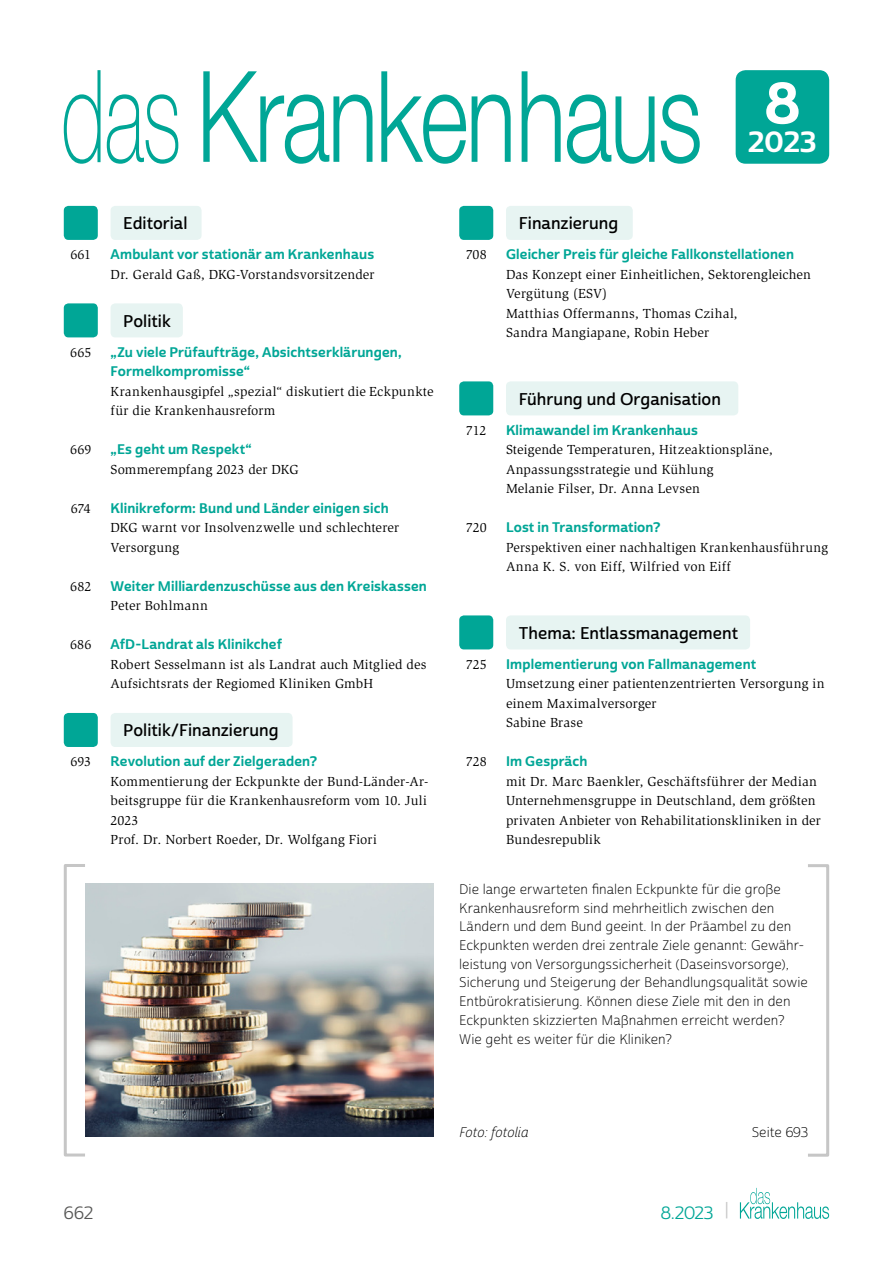
<style>
.page{position:relative;width:893px;height:1263px;background:#fff}
.page>*{position:absolute;margin:0;border:0;box-sizing:border-box;transform-origin:0 0}
.t1{font:56.55px "Cabrito Sans Nor Bol";color:#fff}
.t2{font:28.35px "Cabrito Sans Nor Bol";color:#fff}
.t3{font:17.25px "Cabrito Sans Nor Reg";color:#00a696}
.t4{font:17.25px "Cabrito Sans Nor Reg";color:#575756}
.t5{font:16.5px "Cabrito Sans Nor Dem";color:#000}
.t6{font:13.5px/19.5px "Slimbach Std";letter-spacing:.015em;color:#000}
.t7{font:13.5px/18.8px "Cabrito Sans Nor Lig";color:#000}
.t8{font:13.5px/19.5px "Cabrito Sans Nor Bol";letter-spacing:.01em;color:#00a696}
.t9{font:13.5px "Cabrito Sans Nor Lig It";color:#000}
.s1{font-size:18.9px;color:#c6c6c6}
</style>
<div class="page">
<svg style="left:740px;top:1188px;width:89px;height:31px"></svg>
<svg style="left:203px;top:71px;width:169px;height:93px"></svg>
<svg style="left:381px;top:71px;width:85px;height:93px"></svg>
<svg style="left:472px;top:95px;width:39px;height:67px"></svg>
<svg style="left:522px;top:71px;width:39px;height:91px"></svg>
<svg style="left:567px;top:95px;width:87px;height:69px"></svg>
<svg style="left:661px;top:95px;width:39px;height:69px"></svg>
<svg style="left:64px;top:70px;width:37px;height:94px"></svg>
<svg style="left:107px;top:94px;width:71px;height:70px"></svg>
<div style="left:736px;top:70px;width:93px;height:94px;background:#00a696;border-radius:10px"></div>
<div style="left:64px;top:864px;width:23px;height:292px;border:3px solid #c6c6c6"></div>
<div style="left:806px;top:864px;width:23px;height:293px;border:3px solid #c6c6c6"></div>
<div style="left:506px;top:206px;width:127px;height:34px;background:#e7f4f2;border-radius:5px"></div>
<div style="left:459px;top:206px;width:34px;height:34px;background:#00a696;border-radius:5px"></div>
<div style="left:506px;top:381px;width:232px;height:34px;background:#e7f4f2;border-radius:5px"></div>
<div style="left:459px;top:381px;width:34px;height:34px;background:#00a696;border-radius:5px"></div>
<div style="left:506px;top:615px;width:244px;height:34px;background:#e7f4f2;border-radius:5px"></div>
<div style="left:459px;top:615px;width:34px;height:34px;background:#00a696;border-radius:5px"></div>
<img style="left:85px;top:883px;width:349px;height:254px">
<div style="left:111px;top:206px;width:91px;height:34px;background:#e7f4f2;border-radius:5px"></div>
<div style="left:64px;top:206px;width:34px;height:34px;background:#00a696;border-radius:5px"></div>
<div style="left:111px;top:303px;width:72px;height:34px;background:#e7f4f2;border-radius:5px"></div>
<div style="left:64px;top:303px;width:34px;height:34px;background:#00a696;border-radius:5px"></div>
<div style="left:111px;top:713px;width:182px;height:34px;background:#e7f4f2;border-radius:5px"></div>
<div style="left:64px;top:713px;width:34px;height:34px;background:#00a696;border-radius:5px"></div>
<p class="t5" style="left:123px;top:213px;width:66px">Editorial</p>
<p class="t6" style="left:70px;top:245px;width:22px">661</p>
<p class="t8" style="left:111px;top:245px;width:265px">Ambulant vor stationär am Krankenhaus</p>
<p class="t6" style="left:111px;top:265px;width:266px">Dr. Gerald Gaß, DKG-Vorstandsvorsitzender</p>
<p class="t5" style="left:123px;top:311px;width:49px">Politik</p>
<p class="t6" style="left:70px;top:343px;width:23px">665</p>
<p class="t8" style="left:111px;top:343px;width:293px">„Zu viele Prüfaufträge, Absichtserklärungen,<br>Formelkompromisse“</p>
<p class="t6" style="left:111px;top:382px;width:325px">Krankenhausgipfel „spezial“ diskutiert die Eckpunkte für die Krankenhausreform</p>
<p class="t6" style="left:70px;top:440px;width:23px">669</p>
<p class="t8" style="left:111px;top:440px;width:143px">„Es geht um Respekt“</p>
<p class="t6" style="left:111px;top:460px;width:190px">Sommerempfang 2023 der DKG</p>
<p class="t6" style="left:71px;top:499px;width:21px">674</p>
<p class="t8" style="left:111px;top:499px;width:280px">Klinikreform: Bund und Länder einigen sich</p>
<p class="t6" style="left:111px;top:518px;width:290px">DKG warnt vor Insolvenzwelle und schlechterer<br>Versorgung</p>
<p class="t6" style="left:70px;top:577px;width:23px">682</p>
<p class="t8" style="left:111px;top:577px;width:318px">Weiter Milliardenzuschüsse aus den Kreiskassen</p>
<p class="t6" style="left:111px;top:596px;width:99px">Peter Bohlmann</p>
<p class="t6" style="left:70px;top:635px;width:23px">686</p>
<p class="t8" style="left:111px;top:635px;width:173px">AfD-Landrat als Klinikchef</p>
<p class="t6" style="left:111px;top:655px;width:317px">Robert Sesselmann ist als Landrat auch Mitglied des<br>Aufsichtsrats der Regiomed Kliniken GmbH</p>
<p class="t5" style="left:123px;top:720px;width:157px">Politik/Finanzierung</p>
<p class="t6" style="left:70px;top:752px;width:22px">693</p>
<p class="t8" style="left:111px;top:752px;width:208px">Revolution auf der Zielgeraden?</p>
<p class="t6" style="left:111px;top:772px;width:319px">Kommentierung der Eckpunkte der Bund-Länder-Ar&shy;beitsgruppe für die Krankenhausreform vom 10. Juli 2023<br>Prof. Dr. Norbert Roeder, Dr. Wolfgang Fiori</p>
<p class="t5" style="left:519px;top:213px;width:101px">Finanzierung</p>
<h1 class="t1" style="left:764px;top:68px;width:38px">8</h1>
<h2 class="t2" style="left:748px;top:124px;width:70px">2023</h2>
<p class="t6" style="left:466px;top:245px;width:23px">708</p>
<p class="t8" style="left:506px;top:245px;width:289px">Gleicher Preis für gleiche Fallkonstellationen</p>
<p class="t6" style="left:506px;top:265px;width:306px">Das Konzept einer Einheitlichen, Sektorengleichen Vergütung (ESV)<br>Matthias Offermanns, Thomas Czihal,<br>Sandra Mangiapane, Robin Heber</p>
<p class="t5" style="left:519px;top:389px;width:204px">Führung und Organisation</p>
<p class="t6" style="left:466px;top:421px;width:22px">712</p>
<p class="t8" style="left:506px;top:421px;width:194px">Klimawandel im Krankenhaus</p>
<p class="t6" style="left:506px;top:440px;width:268px">Steigende Temperaturen, Hitzeaktionspläne,<br>Anpassungsstrategie und Kühlung<br>Melanie Filser, Dr. Anna Levsen</p>
<p class="t6" style="left:466px;top:518px;width:23px">720</p>
<p class="t8" style="left:506px;top:518px;width:156px">Lost in Transformation?</p>
<p class="t6" style="left:506px;top:538px;width:323px">Perspektiven einer nachhaltigen Krankenhausführung<br>Anna K. S. von Eiff, Wilfried von Eiff</p>
<p class="t5" style="left:519px;top:623px;width:221px">Thema: Entlassmanagement</p>
<p class="t6" style="left:466px;top:655px;width:22px">725</p>
<p class="t8" style="left:506px;top:655px;width:252px">Implementierung von Fallmanagement</p>
<p class="t6" style="left:506px;top:674px;width:320px">Umsetzung einer patientenzentrierten Versorgung in einem Maximalversorger<br>Sabine Brase</p>
<p class="t6" style="left:466px;top:752px;width:23px">728</p>
<p class="t8" style="left:506px;top:752px;width:83px">Im Gespräch</p>
<p class="t6" style="left:506px;top:772px;width:316px">mit Dr. Marc Baenkler, Geschäftsführer der Median Unternehmensgruppe in Deutschland, dem größten privaten Anbieter von Rehabilitationskliniken in der Bundesrepublik</p>
<p class="t7" style="left:459px;top:880px;width:350px">Die lange erwarteten finalen Eckpunkte für die große Krankenhausreform sind mehrheitlich zwischen den Ländern und dem Bund geeint. In der Präambel zu den Eckpunkten werden drei zentrale Ziele genannt: Gewähr&shy;leistung von Versorgungssicherheit (Daseinsvorsorge), Sicherung und Steigerung der Behandlungsqualität sowie Entbürokratisierung. Können diese Ziele mit den in den Eckpunkten skizzierten Maßnahmen erreicht werden?<br>Wie geht es weiter für die Kliniken?</p>
<p class="t9" style="left:459px;top:1124px;width:71px">Foto: fotolia</p>
<p class="t7" style="left:752px;top:1123px;width:58px">Seite 693</p>
<p class="t4" style="left:64px;top:1202px;width:31px">662</p>
<p class="t3" style="left:661px;top:1202px;width:69px">8.2023 <span class="s1">|</span></p>
</div>
